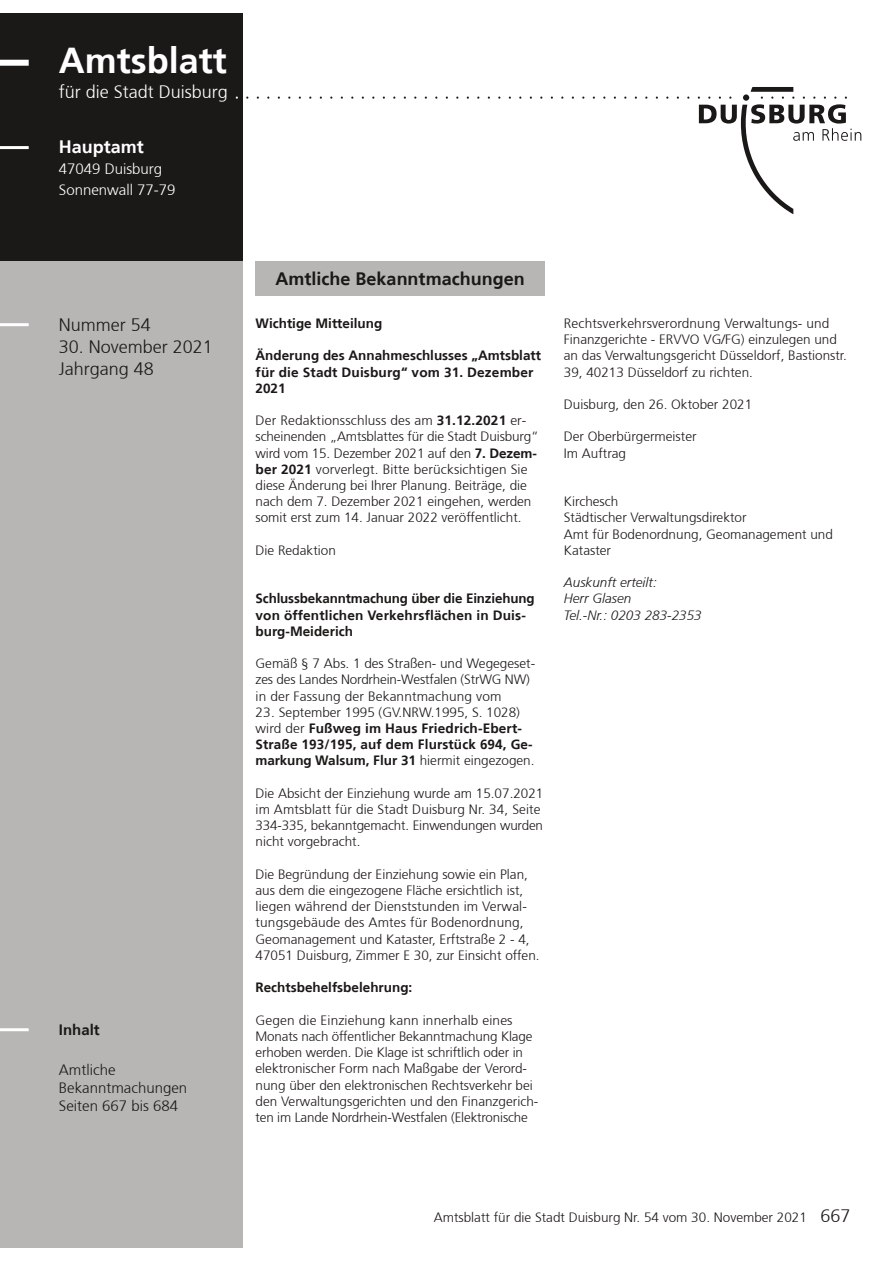
<style>
.page{position:relative;width:893px;height:1263px;background:#fff}
.page>*{position:absolute;margin:0;border:0;box-sizing:border-box;transform-origin:0 0}
.t1{font:150px "Duisburg Logo";color:#1b1917}
.t2{font:700 36px "Frutiger 65";color:#fff}
.t3{font:300 18px/21.6px "Frutiger 45";color:#1b1917}
.t4{font:700 18px "Frutiger 65";color:#1b1917}
.t5{font:300 18px "Frutiger 45";color:#fff}
.t6{font:700 18px "Frutiger 65";color:#fff}
.t7{font:300 15px/18px "Frutiger 45";color:#1b1917}
.t8{font:300 15px/21px "Frutiger 45";color:#fff}
.t9{font:700 15px "Frutiger 65";color:#1b1917}
.t10{font:300 13.5px/16.2px "Frutiger 45";color:#1b1917}
.t11{font:700 13.5px/16.2px "Frutiger 65";color:#1b1917}
.t12{font:italic 300 13.5px/16.2px "Frutiger 46";color:#1b1917}
.s1{font-family:"Frutiger 65";font-weight:700}
.s2{font-family:"Frutiger 45";font-weight:300}
.s3{font-size:18px}
</style>
<div class="page">
<div style="left:0;top:13px;width:242px;height:251px;background:#1b1917"></div>
<div style="left:0;top:261px;width:242px;height:987px;background:#b7b6b5"></div>
<div style="left:0;top:60px;width:29px;height:6px;background:#fff"></div>
<hr style="left:0;top:146px;width:29px;height:3px;background:#fff">
<hr style="left:0;top:323px;width:29px;height:3px;background:#fff">
<hr style="left:0;top:1028px;width:29px;height:3px;background:#fff">
<div style="left:256px;top:261px;width:289px;height:35px;background:#b7b6b5"></div>
<h2 class="t2" style="left:59px;top:39px;width:170px">Amtsblatt</h2>
<h3 class="t5" style="left:59px;top:82px;width:171px">für die Stadt Duisburg</h3>
<h3 class="t6" style="left:59px;top:137px;width:87px">Hauptamt</h3>
<p class="t8" style="left:59px;top:159px;width:118px">47049 Duisburg<br>Sonnenwall 77-79</p>
<h1 class="t1" style="left:246px;top:-41px;width:616px">.........................................L</h1>
<h3 class="t3" style="left:59px;top:315px;width:94px">Nummer 54</h3>
<h3 class="t3" style="left:59px;top:336px;width:156px">30. November 2021<br>Jahrgang 48</h3>
<p class="t9" style="left:59px;top:1021px;width:42px">Inhalt</p>
<p class="t7" style="left:59px;top:1061px;width:130px">Amtliche<br>Bekanntmachungen<br>Seiten 667 bis 684</p>
<h3 class="t4" style="left:276px;top:268px;width:251px">Amtliche Bekanntmachungen</h3>
<p class="t11" style="left:256px;top:315px;width:128px">Wichtige Mitteilung</p>
<p class="t11" style="left:256px;top:348px;width:287px">Änderung des Annahmeschlusses „Amtsblatt für die Stadt Duisburg“ vom 31. Dezember<br>2021</p>
<p class="t10" style="left:256px;top:413px;width:285px">Der Redaktionsschluss des am <span class="s1">31.12.2021</span> er&shy;scheinenden „Amtsblattes für die Stadt Duisburg“ wird vom 15. Dezember 2021 auf den <span class="s1">7. Dezem&shy;ber 2021</span> vorverlegt. Bitte berücksichtigen Sie diese Änderung bei Ihrer Planung. Beiträge, die nach dem 7. Dezember 2021 eingehen, werden somit erst zum 14. Januar 2022 veröffentlicht.</p>
<p class="t10" style="left:256px;top:542px;width:82px">Die Redaktion</p>
<p class="t11" style="left:256px;top:591px;width:281px">Schlussbekanntmachung über die Einziehung von öffentlichen Verkehrsflächen in Duis&shy;burg-Meiderich</p>
<p class="t10" style="left:256px;top:656px;width:281px">Gemäß § 7 Abs. 1 des Straßen- und Wegegeset&shy;zes des Landes Nordrhein-Westfalen (StrWG NW) in der Fassung der Bekanntmachung vom</p>
<p class="t10" style="left:256px;top:704px;width:266px">23. September 1995 (GV.NRW.1995, S. 1028)</p>
<p class="t11" style="left:256px;top:720px;width:280px"><span class="s2">wird der</span> Fußweg im Haus Friedrich-Ebert-<br>Straße 193/195, auf dem Flurstück 694, Ge&shy;markung Walsum, Flur 31 <span class="s2">hiermit eingezogen.</span></p>
<p class="t10" style="left:256px;top:785px;width:289px">Die Absicht der Einziehung wurde am 15.07.2021 im Amtsblatt für die Stadt Duisburg Nr. 34, Seite 334-335, bekanntgemacht. Einwendungen wurden nicht vorgebracht.</p>
<p class="t10" style="left:256px;top:866px;width:286px">Die Begründung der Einziehung sowie ein Plan, aus dem die eingezogene Fläche ersichtlich ist, liegen während der Dienststunden im Verwal&shy;tungsgebäude des Amtes für Bodenordnung, Geomanagement und Kataster, Erftstraße 2 - 4, 47051 Duisburg, Zimmer E 30, zur Einsicht offen.</p>
<p class="t11" style="left:256px;top:979px;width:158px">Rechtsbehelfsbelehrung:</p>
<p class="t10" style="left:256px;top:1012px;width:284px">Gegen die Einziehung kann innerhalb eines Monats nach öffentlicher Bekanntmachung Klage erhoben werden. Die Klage ist schriftlich oder in elektronischer Form nach Maßgabe der Verord&shy;nung über den elektronischen Rechtsverkehr bei den Verwaltungsgerichten und den Finanzgerich&shy;ten im Lande Nordrhein-Westfalen (Elektronische</p>
<p class="t10" style="left:564px;top:315px;width:285px">Rechtsverkehrsverordnung Verwaltungs- und Finanzgerichte - ERVVO VG/FG) einzulegen und an das Verwaltungsgericht Düsseldorf, Bastionstr.<br>39, 40213 Düsseldorf zu richten.</p>
<p class="t10" style="left:564px;top:396px;width:190px">Duisburg, den 26. Oktober 2021</p>
<p class="t10" style="left:564px;top:429px;width:134px">Der Oberbürgermeister<br>Im Auftrag</p>
<p class="t10" style="left:564px;top:494px;width:271px">Kirchesch<br>Städtischer Verwaltungsdirektor<br>Amt für Bodenordnung, Geomanagement und<br>Kataster</p>
<p class="t12" style="left:564px;top:575px;width:139px">Auskunft erteilt:<br>Herr Glasen<br>Tel.-Nr.: 0203 283-2353</p>
<p class="t10" style="left:434px;top:1209px;width:418px">Amtsblatt für die Stadt Duisburg Nr. 54 vom 30. November 2021 <span class="s3">667</span></p>
</div>
